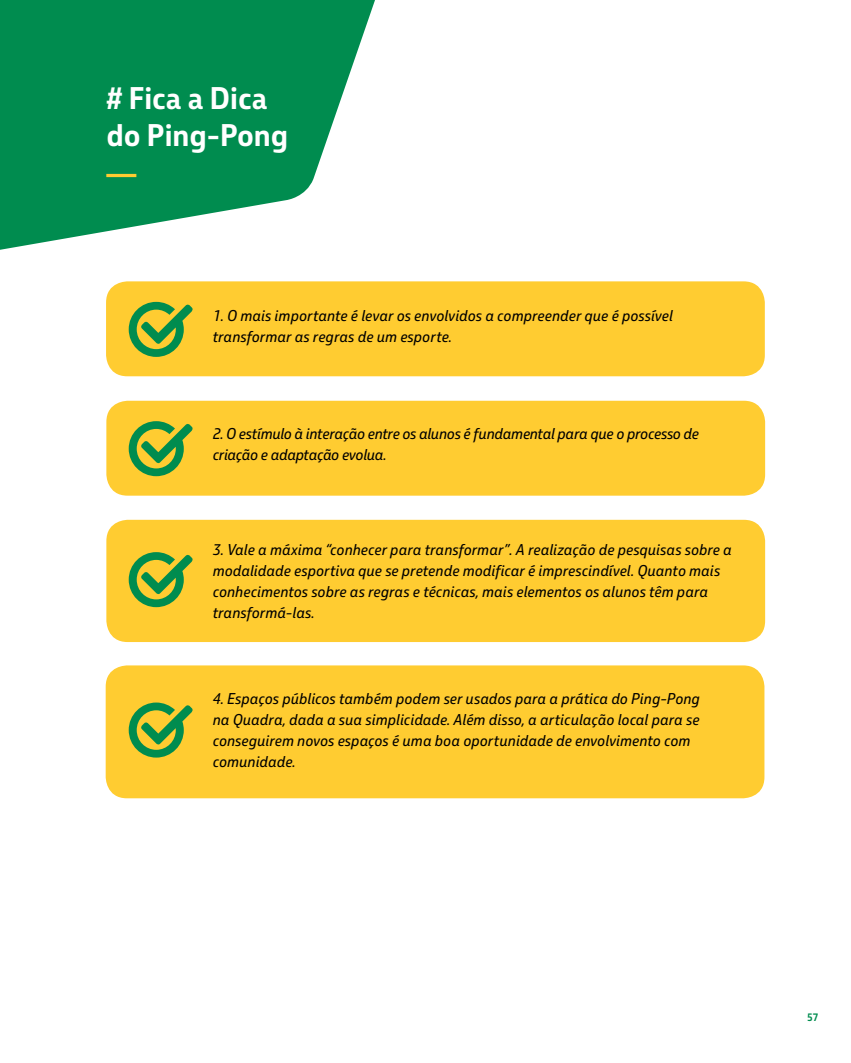
<style>
.page{position:relative;width:851px;height:1063px;background:#fff}
.page>*{position:absolute;margin:0;border:0;box-sizing:border-box;transform-origin:0 0}
.t1{font:700 30px/37.5px "Petrobras Sans";color:#fff}
.t2{font:700 30px "Petrobras Sans";color:#ffcc31}
.t3{font:italic 15px/21px "Petrobras Sans";color:#000}
.t4{font:italic 15px/21px "Petrobras Sans";letter-spacing:-.025em;color:#000}
.t5{font:700 10.5px "Petrobras Sans";color:#008c4f}
</style>
<div class="page">
<div style="left:106px;top:281px;width:658px;height:95px;background:#ffcc31;border-radius:21px"></div>
<div style="left:106px;top:401px;width:659px;height:95px;background:#ffcc31;border-radius:21px"></div>
<div style="left:106px;top:520px;width:659px;height:122px;background:#ffcc31;border-radius:21px"></div>
<div style="left:106px;top:665px;width:658px;height:133px;background:#ffcc31;border-radius:21px"></div>
<svg style="left:0;top:0;width:375px;height:250px;fill:#008c4f"></svg>
<svg style="left:129px;top:302px;width:64px;height:55px"></svg>
<svg style="left:129px;top:421px;width:64px;height:55px"></svg>
<svg style="left:129px;top:552px;width:64px;height:55px"></svg>
<svg style="left:129px;top:703px;width:64px;height:55px"></svg>
<h1 class="t1" style="left:106px;top:79px;width:183px"># Fica a Dica do Ping-Pong</h1>
<h1 class="t2" style="left:106px;top:153px;width:32px">---</h1>
<p class="t3" style="left:213px;top:305px;width:462px">1. O mais importante é levar os envolvidos a compreender que é possível transformar as regras de um esporte.</p>
<p class="t4" style="left:213px;top:423px;width:488px">2. O estímulo à interação entre os alunos é fundamental para que o processo de criação e adaptação evolua.</p>
<p class="t3" style="left:213px;top:539px;width:520px">3. Vale a máxima “conhecer para transformar”. A realização de pesquisas sobre a modalidade esportiva que se pretende modificar é imprescindível. Quanto mais conhecimentos sobre as regras e técnicas, mais elementos os alunos têm para transformá-las.</p>
<p class="t3" style="left:213px;top:688px;width:488px">4. Espaços públicos também podem ser usados para a prática do Ping-Pong na Quadra, dada a sua simplicidade. Além disso, a articulação local para se conseguirem novos espaços é uma boa oportunidade de envolvimento com comunidade.</p>
<p class="t5" style="left:807px;top:1010px;width:13px">57</p>
</div>
